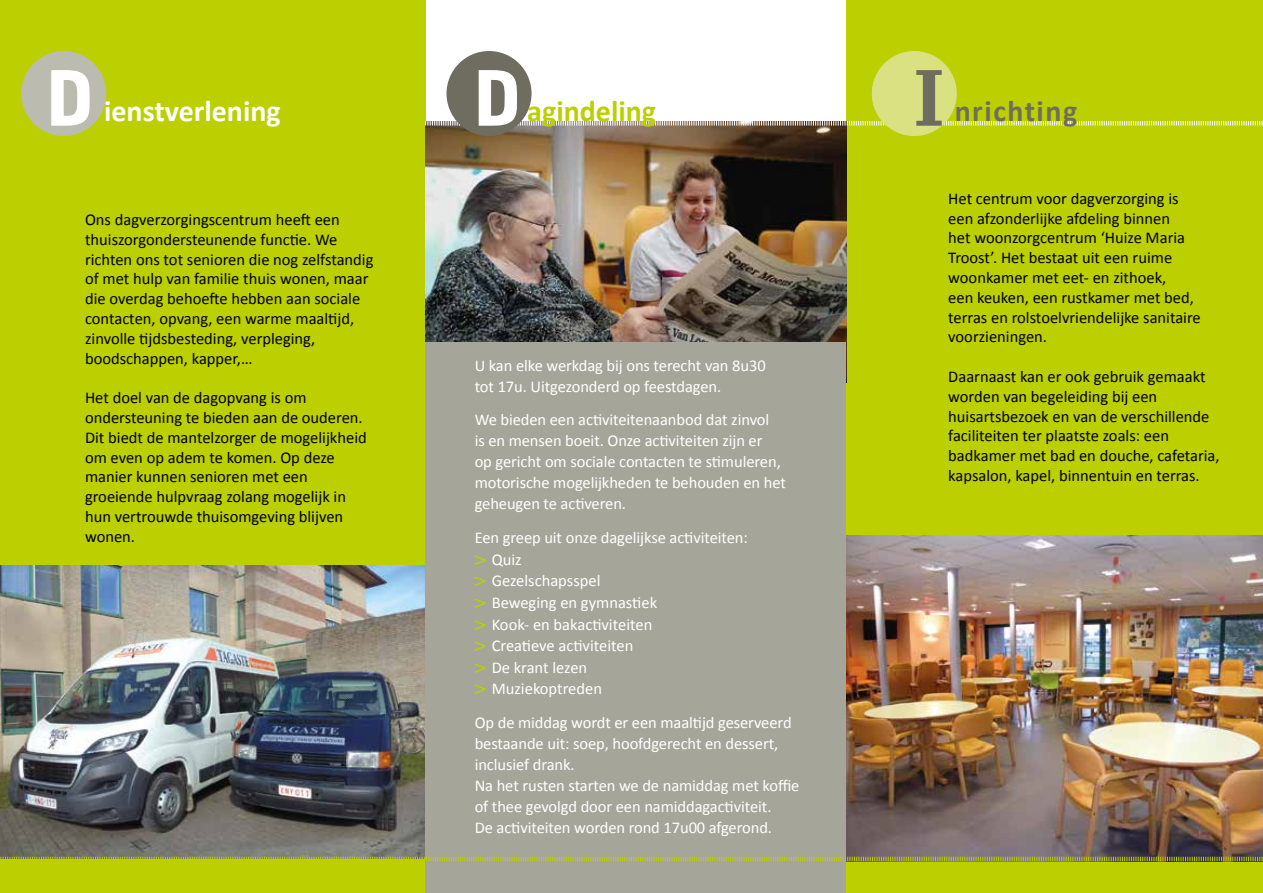
<style>
.page{position:relative;width:1263px;height:893px;background:#fff}
.page>*{position:absolute;margin:0;border:0;box-sizing:border-box;transform-origin:0 0}
.t1{font:900 75.75px "Bell Gothic";color:#fff}
.t2{font:900 75.75px "Bell Gothic";color:#6f6d60}
.t3{font:700 30px "Calibri";color:#fff}
.t4{font:700 30px "Calibri";color:#bccf00}
.t5{font:700 30px "Calibri";letter-spacing:.05em;color:#6f6d60}
.t6{font:16.5px/19.8px "Calibri";color:#000}
.t7{font:16.5px/21px "Calibri";letter-spacing:-.005em;color:#fff}
.s1{font-family:"Helvetica";font-size:18px;color:#bccf00}
</style>
<div class="page">
<div style="left:0;top:0;width:425px;height:893px;background:#bccf00"></div>
<div style="left:846px;top:0;width:417px;height:893px;background:#bccf00"></div>
<img style="left:425px;top:126px;width:421px;height:216px">
<img style="left:0;top:566px;width:425px;height:290px">
<img style="left:846px;top:536px;width:417px;height:320px">
<div style="left:425px;top:342px;width:421px;height:551px;background:#a6a599"></div>
<svg style="left:0;top:856px;width:1263px;height:6px"></svg>
<svg style="left:425px;top:120px;width:838px;height:6px"></svg>
<div style="left:21px;top:51px;width:85px;height:85px;background:#bcbbb0;border-radius:50%"></div>
<div style="left:872px;top:51px;width:85px;height:85px;background:#d9e183;border-radius:50%"></div>
<div style="left:446px;top:51px;width:85px;height:85px;background:#6f6d60;border-radius:50%"></div>
<h1 class="t1" style="left:45px;top:54px;width:52px">D</h1>
<h2 class="t3" style="left:104px;top:92px;width:178px">ienstverlening</h2>
<p class="t6" style="left:85px;top:209px;width:290px">Ons dagverzorgingscentrum heeft een thuiszorgondersteunende functie. We richten ons tot senioren die nog zelfstandig of met hulp van familie thuis wonen, maar die overdag behoefte hebben aan sociale contacten, opvang, een warme maaltijd, zinvolle tijdsbesteding, verpleging, boodschappen, kapper,…</p>
<p class="t6" style="left:85px;top:387px;width:283px">Het doel van de dagopvang is om ondersteuning te bieden aan de ouderen.<br>Dit biedt de mantelzorger de mogelijkheid om even op adem te komen. Op deze manier kunnen senioren met een groeiende hulpvraag zolang mogelijk in hun vertrouwde thuisomgeving blijven wonen.</p>
<h1 class="t1" style="left:472px;top:54px;width:52px">D</h1>
<h2 class="t4" style="left:527px;top:92px;width:130px">agindeling</h2>
<p class="t7" style="left:475px;top:354px;width:292px">U kan elke werkdag bij ons terecht van 8u30 tot 17u. Uitgezonderd op feestdagen.</p>
<p class="t7" style="left:475px;top:409px;width:313px">We bieden een activiteitenaanbod dat zinvol<br>is en mensen boeit. Onze activiteiten zijn er<br>op gericht om sociale contacten te stimuleren, motorische mogelijkheden te behouden en het geheugen te activeren.</p>
<p class="t7" style="left:475px;top:526px;width:275px;line-height:21.6px">Een greep uit onze dagelijkse activiteiten: <span class="s1">&gt;</span> Quiz<br><span class="s1">&gt;</span> Gezelschapsspel<br><span class="s1">&gt;</span> Beweging en gymnastiek<br><span class="s1">&gt;</span> Kook- en bakactiviteiten<br><span class="s1">&gt;</span> Creatieve activiteiten<br><span class="s1">&gt;</span> De krant lezen<br><span class="s1">&gt;</span> Muziekoptreden</p>
<p class="t7" style="left:475px;top:712px;width:326px">Op de middag wordt er een maaltijd geserveerd bestaande uit: soep, hoofdgerecht en dessert, inclusief drank.<br>Na het rusten starten we de namiddag met koffie of thee gevolgd door een namiddagactiviteit.<br>De activiteiten worden rond 17u00 afgerond.</p>
<h1 class="t2" style="left:914px;top:54px;width:31px">I</h1>
<h2 class="t5" style="left:955px;top:92px;width:124px">nrichting</h2>
<p class="t6" style="left:948px;top:188px;width:254px">Het centrum voor dagverzorging is een afzonderlijke afdeling binnen<br>het woonzorgcentrum ‘Huize Maria<br>Troost’. Het bestaat uit een ruime woonkamer met eet- en zithoek,<br>een keuken, een rustkamer met bed, terras en rolstoelvriendelijke sanitaire voorzieningen.</p>
<p class="t6" style="left:948px;top:366px;width:273px">Daarnaast kan er ook gebruik gemaakt worden van begeleiding bij een huisartsbezoek en van de verschillende faciliteiten ter plaatste zoals: een badkamer met bad en douche, cafetaria, kapsalon, kapel, binnentuin en terras.</p>
</div>
